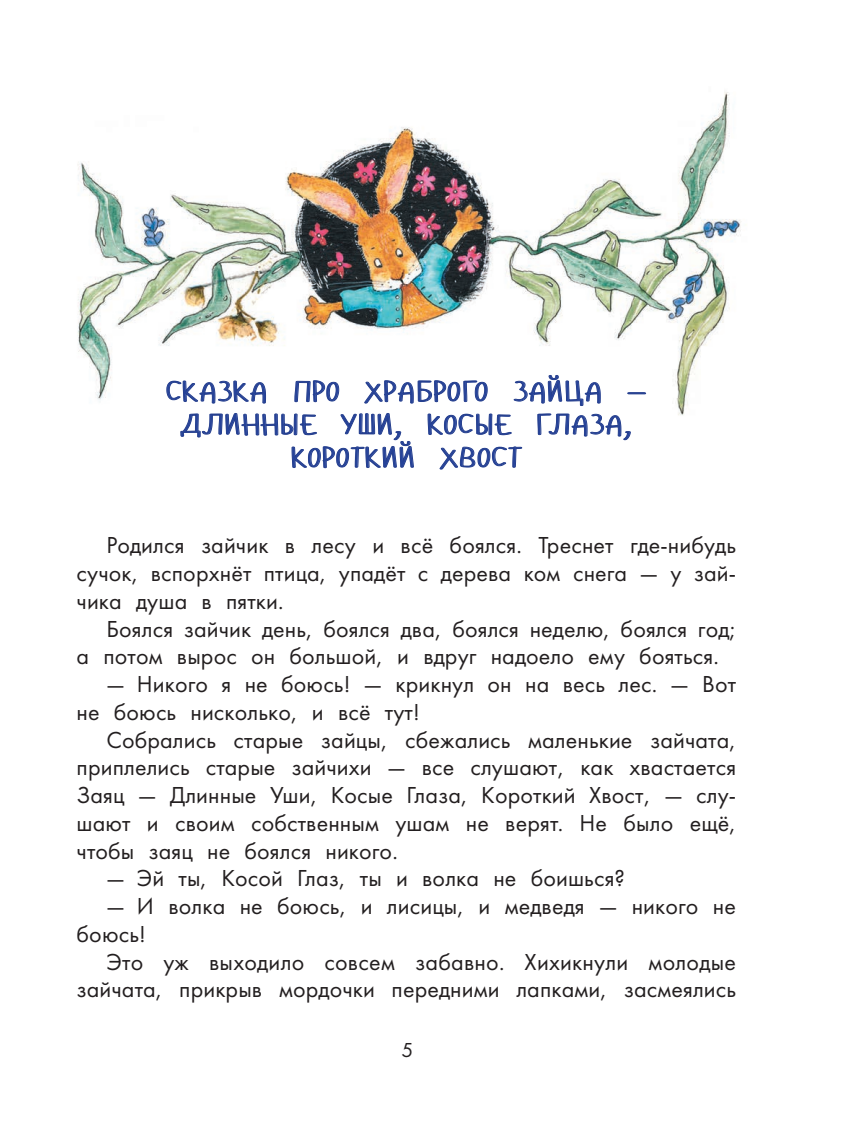
<style>
.page{position:relative;width:851px;height:1127px;background:#fff}
.page>*{position:absolute;margin:0;border:0;box-sizing:border-box;transform-origin:0 0}
.t1{font:28.5px/33px "Hangyaboly";letter-spacing:.025em;color:#26439b;scale:1.1 1}
.t2{font:24px/27.8px "Futura";letter-spacing:.005em;color:#231f20}
.t3{font:21px "Futura";color:#231f20}
</style>
<div class="page">
<img style="left:77px;top:92px;width:664px;height:344px">
<svg style="left:166px;top:380px;width:100px;height:23px"></svg>
<svg style="left:294px;top:380px;width:45px;height:22px"></svg>
<svg style="left:364px;top:380px;width:123px;height:23px"></svg>
<svg style="left:513px;top:375px;width:87px;height:31px"></svg>
<svg style="left:627px;top:392px;width:19px;height:2px"></svg>
<svg style="left:427px;top:413px;width:84px;height:22px"></svg>
<svg style="left:537px;top:413px;width:93px;height:27px"></svg>
<svg style="left:180px;top:413px;width:234px;height:55px"></svg>
<svg style="left:439px;top:446px;width:83px;height:23px"></svg>
<p class="t1" style="left:181px;top:374px;width:425px;text-indent:-15px">СКАЗКА ПРО ХРАБРОГО ЗАЙЦА —<br>ДЛИННЫЕ</p>
<p class="t1" style="left:291px;top:407px;width:311px;text-indent:66px">ШИ, КОСЫЕ ГЛАЗА,<br>КОРОТКИЙ ХВОСТ</p>
<p class="t2" style="left:77px;top:531px;width:661px;text-align:justify;text-indent:30px">Родился зайчик в лесу и всё боялся. Треснет где-нибудь сучок, вспорхнёт птица, упадёт с дерева ком снега — у зай&shy;чика душа в пятки.</p>
<p class="t2" style="left:77px;top:614px;width:661px;text-indent:30px">Боялся зайчик день, боялся два, боялся неделю, боялся год; а потом вырос он большой, и вдруг надоело ему бояться.</p>
<p class="t2" style="left:77px;top:670px;width:661px;text-indent:30px">— Никого я не боюсь! — крикнул он на весь лес. — Вот не боюсь нисколько, и всё тут!</p>
<p class="t2" style="left:77px;top:725px;width:661px;text-align:justify;text-indent:30px">Собрались старые зайцы, сбежались маленькие зайчата, приплелись старые зайчихи — все слушают, как хвастается Заяц — Длинные Уши, Косые Глаза, Короткий Хвост, — слу&shy;шают и своим собственным ушам не верят. Не было ещё, чтобы заяц не боялся никого.</p>
<p class="t2" style="left:106px;top:864px;width:520px">— Эй ты, Косой Глаз, ты и волка не боишься?</p>
<p class="t2" style="left:77px;top:892px;width:660px;text-indent:30px">— И волка не боюсь, и лисицы, и медведя — никого не боюсь!</p>
<p class="t2" style="left:77px;top:947px;width:661px;text-align:right">Это уж выходило совсем забавно. Хихикнули молодые зайчата, прикрыв мордочки передними лапками, засмеялись</p>
<p class="t3" style="left:401px;top:1038px;width:13px">5</p>
</div>
